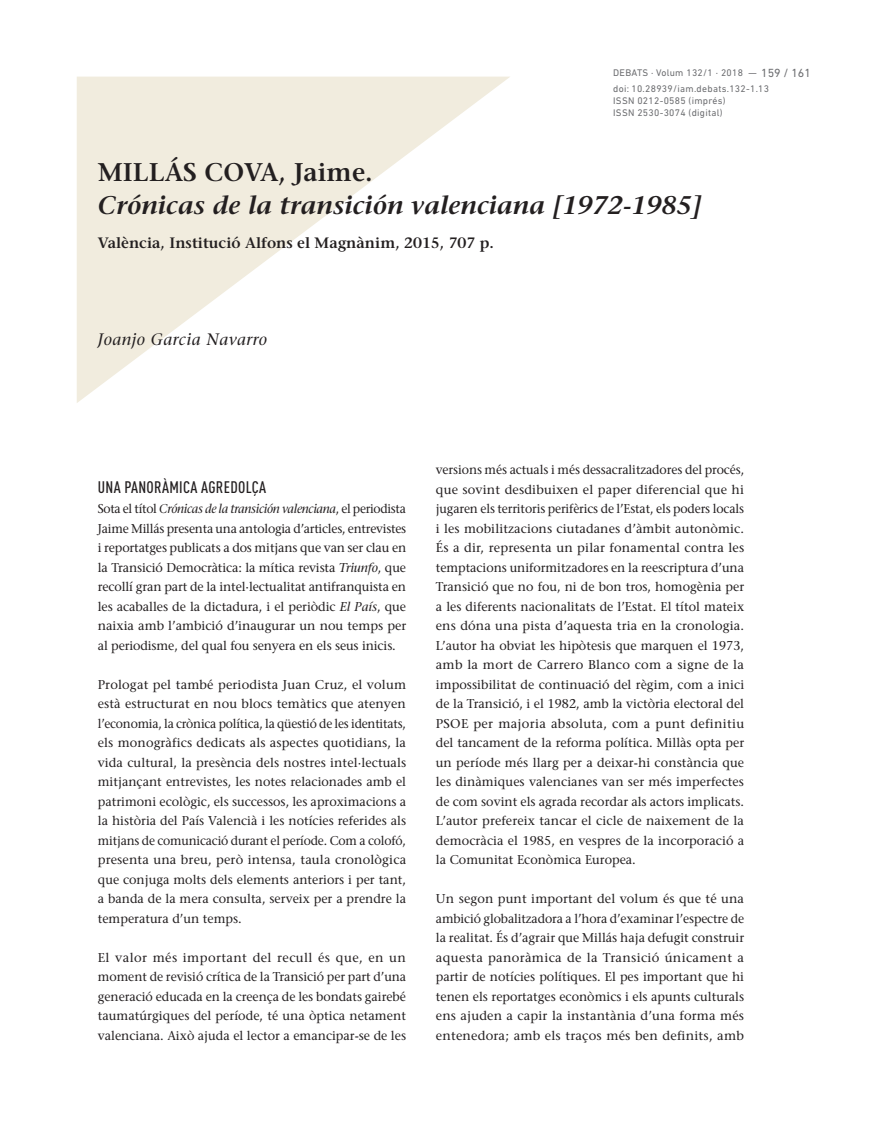
<style>
.page{position:relative;width:876px;height:1132px;background:#fff}
.page>*{position:absolute;margin:0;border:0;box-sizing:border-box;transform-origin:0 0}
.t1{font:italic 600 25.5px "Stone Serif";color:#231f20}
.t2{font:600 25.5px "Stone Serif";color:#231f20}
.t3{font:500 condensed 16.5px "DIN Pro";letter-spacing:.02em;color:#231f20}
.t4{font:italic 16.5px "Stone Serif";letter-spacing:.03em;color:#231f20}
.t5{font:600 15px "Stone Serif";color:#231f20}
.t6{font:12.75px/19.5px "Stone Serif";color:#231f20;text-align:justify}
.t7{font:12.75px/19.5px "Stone Serif";color:#231f20;text-align:justify;scale:.96 1}
.t8{font:12.75px/19.5px "Stone Serif";color:#231f20;text-align:justify;scale:.95 1}
.t9{font:12px "DIN Next LT Pro";color:#6c6d70}
.t10{font:9.75px/15.9px "DIN Next LT Pro";letter-spacing:.03em;color:#6c6d70}
.s1{font-size:9.75px}
.s2{font-style:italic}
</style>
<div class="page">
<svg style="left:77px;top:77px;width:433px;height:326px;fill:#f1ecde"></svg>
<p class="t9" style="left:749px;top:66px;width:64px"><span class="s1">—</span> 159 / 161</p>
<p class="t10" style="left:613px;top:65px;width:157px">DEBATS · Volum 132/1 · 2018<br>doi: 10.28939/iam.debats.132-1.13</p>
<p class="t10" style="left:613px;top:95px;width:114px;line-height:11.7px">ISSN 0212‑0585 (imprés)<br>ISSN 2530‑3074 (digital)</p>
<h1 class="t2" style="left:98px;top:157px;width:276px">MILLÁS COVA, Jaime.</h1>
<h1 class="t1" style="left:98px;top:190px;width:605px">Crónicas de la transición valenciana [1972-1985]</h1>
<p class="t5" style="left:98px;top:234px;width:398px">València, Institució Alfons el Magnànim, 2015, 707 p.</p>
<p class="t4" style="left:98px;top:329px;width:171px">Joanjo Garcia Navarro</p>
<p class="t3" style="left:98px;top:475px;width:170px">UNA PANORÀMICA AGREDOLÇA</p>
<p class="t8" style="left:98px;top:498px;width:326px">Sota el títol <span class="s2">Crónicas de la transición valenciana</span>, el periodista Jaime Millás presenta una antologia d’articles, entrevistes i reportatges publicats a dos mitjans que van ser clau en la Transició Democràtica: la mítica revista <span class="s2">Triunfo</span>, que recollí gran part de la intel·lectualitat antifranquista en les acaballes de la dictadura, i el periòdic <span class="s2">El País</span>, que naixia amb l’ambició d’inaugurar un nou temps per al periodisme, del qual fou senyera en els seus inicis.</p>
<p class="t6" style="left:98px;top:674px;width:310px">Prologat pel també periodista Juan Cruz, el volum està estructurat en nou blocs temàtics que atenyen l’economia, la crònica política, la qüestió de les identitats, els monogràfics dedicats als aspectes quotidians, la vida cultural, la presència dels nostres intel·lectuals mitjançant entrevistes, les notes relacionades amb el patrimoni ecològic, els successos, les aproximacions a la història del País Valencià i les notícies referides als mitjans de comunicació durant el període. Com a colofó, presenta una breu, però intensa, taula cronològica que conjuga molts dels elements anteriors i per tant, a banda de la mera consulta, serveix per a prendre la temperatura d’un temps.</p>
<p class="t6" style="left:98px;top:947px;width:310px">El valor més important del recull és que, en un moment de revisió crítica de la Transició per part d’una generació educada en la creença de les bondats gairebé taumatúrgiques del període, té una òptica netament valenciana. Això ajuda el lector a emancipar-se de les</p>
<p class="t7" style="left:436px;top:459px;width:323px">versions més actuals i més dessacralitzadores del procés, que sovint desdibuixen el paper diferencial que hi jugaren els territoris perifèrics de l’Estat, els poders locals i les mobilitzacions ciutadanes d’àmbit autonòmic.<br>És a dir, representa un pilar fonamental contra les temptacions uniformitzadores en la reescriptura d’una Transició que no fou, ni de bon tros, homogènia per a les diferents nacionalitats de l’Estat. El títol mateix ens dóna una pista d’aquesta tria en la cronologia.<br>L’autor ha obviat les hipòtesis que marquen el 1973, amb la mort de Carrero Blanco com a signe de la impossibilitat de continuació del règim, com a inici de la Transició, i el 1982, amb la victòria electoral del PSOE per majoria absoluta, com a punt definitiu del tancament de la reforma política. Millàs opta per un període més llarg per a deixar-hi constància que les dinàmiques valencianes van ser més imperfectes de com sovint els agrada recordar als actors implicats.<br>L’autor prefereix tancar el cicle de naixement de la democràcia el 1985, en vespres de la incorporació a la Comunitat Econòmica Europea.</p>
<p class="t6" style="left:436px;top:888px;width:310px">Un segon punt important del volum és que té una ambició globalitzadora a l’hora d’examinar l’espectre de la realitat. És d’agrair que Millás haja defugit construir aquesta panoràmica de la Transició únicament a partir de notícies polítiques. El pes important que hi tenen els reportatges econòmics i els apunts culturals ens ajuden a capir la instantània d’una forma més entenedora; amb els traços més ben definits, amb</p>
</div>
